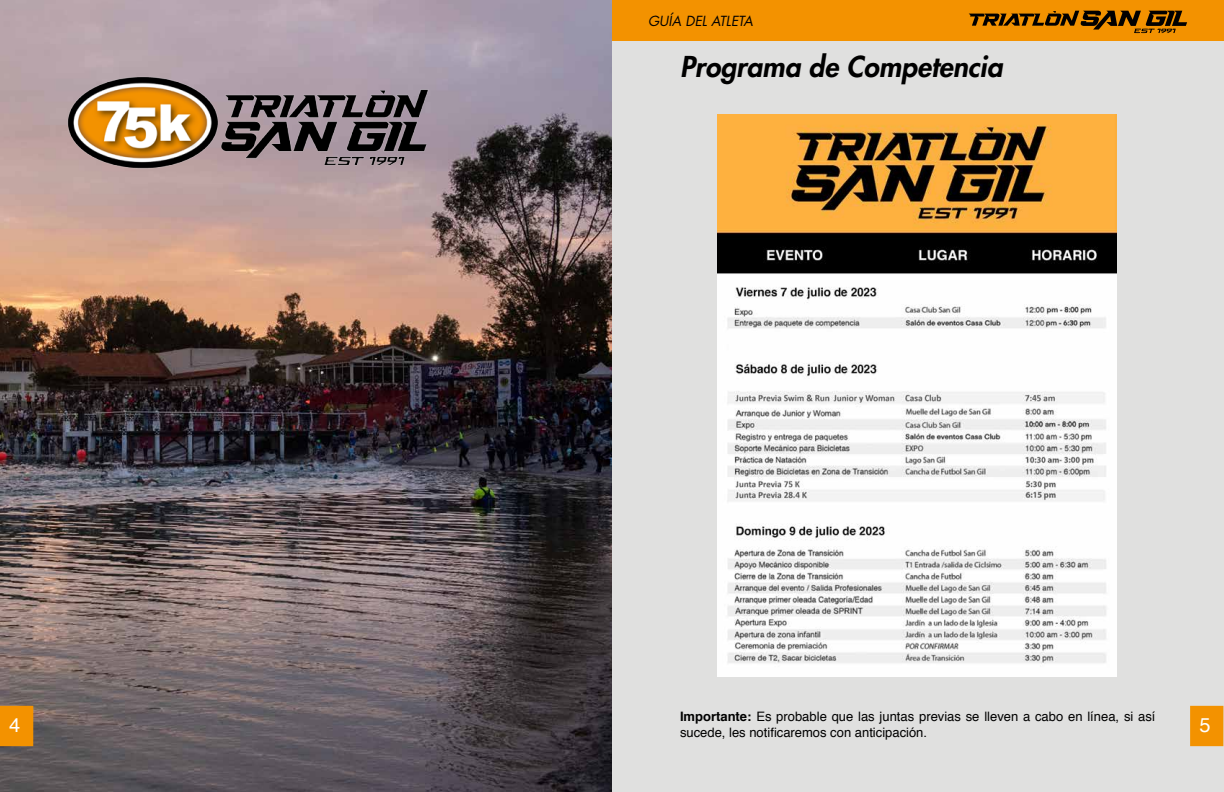
<style>
.page{position:relative;width:1224px;height:792px;background:#fff}
.page>*{position:absolute;margin:0;border:0;box-sizing:border-box;transform-origin:0 0}
.t1{font:italic 800 28px "Futura Std";color:#000}
.t2{font:20px "Helvetica";color:#fff}
.t3{font:italic 13.6px "Futura Std";color:#000}
.t4{font:13px "Helvetica";color:#000}
.s1{font-weight:700}
</style>
<div class="page">
<div style="left:0;top:38px;width:1224px;height:754px;background:#e0e0df"></div>
<div style="left:612px;top:0;width:612px;height:40px;background:#f39200"></div>
<svg style="left:969px;top:11px;width:218px;height:22px"></svg>
<img style="left:0;top:0;width:612px;height:792px">
<div style="left:0;top:706px;width:33px;height:40px;background:#f39200"></div>
<div style="left:1190px;top:706px;width:33px;height:40px;background:#f39200"></div>
<img style="left:60px;top:68px;width:389px;height:119px">
<img style="left:718px;top:114px;width:399px;height:563px">
<h2 class="t2" style="left:9px;top:710px;width:13px">4</h2>
<p class="t3" style="left:648px;top:12px;width:106px">GUÍA DEL ATLETA</p>
<h1 class="t1" style="left:680px;top:49px;width:324px">Programa de Competencia</h1>
<p class="t4" style="left:680px;top:707px;width:477px"><span class="s1">Importante:</span> Es probable que las juntas previas se lleven a cabo en línea, si así</p>
<p class="t4" style="left:680px;top:722px;width:249px">sucede, les notificaremos con anticipación.</p>
<h2 class="t2" style="left:1199px;top:710px;width:13px">5</h2>
</div>
